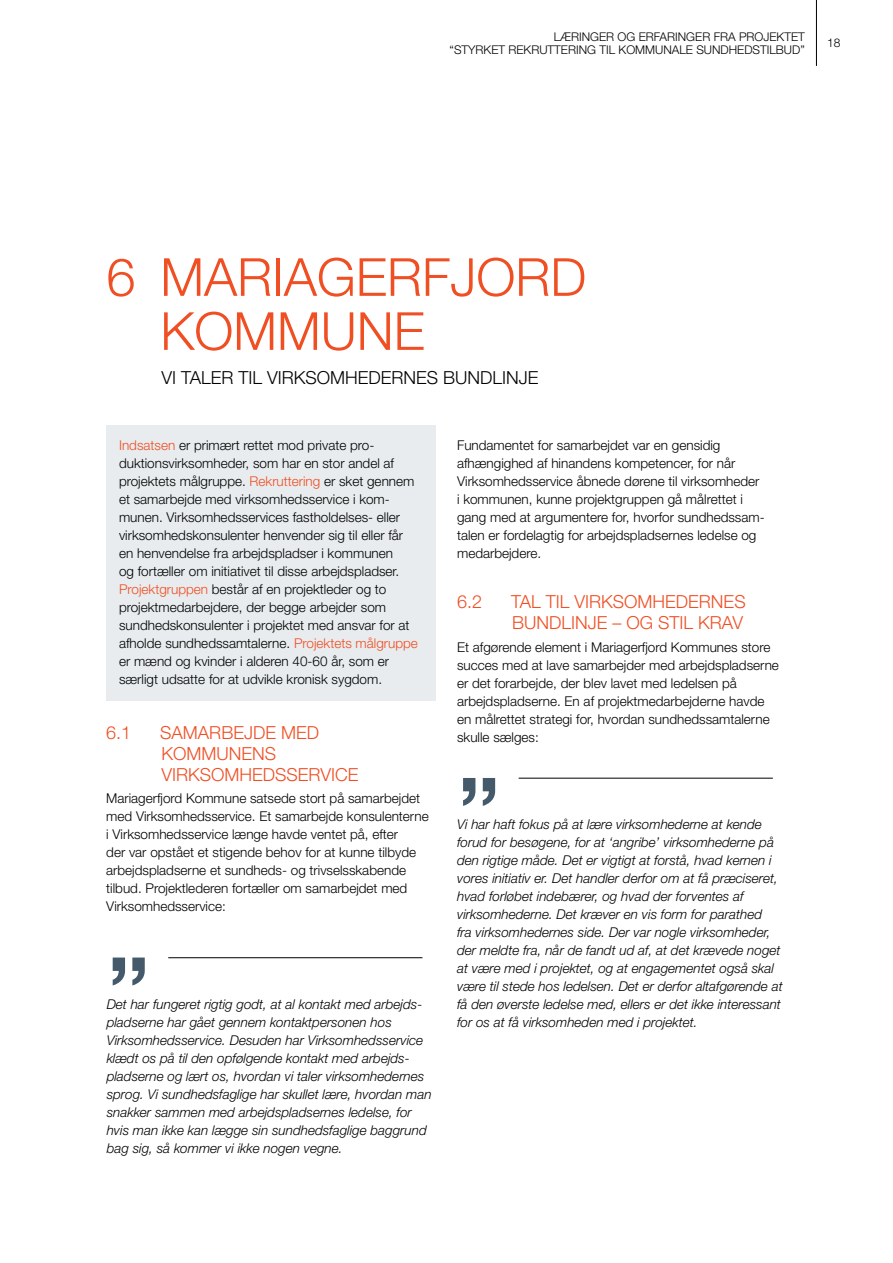
<style>
.page{position:relative;width:893px;height:1263px;background:#fff}
.page>*{position:absolute;margin:0;border:0;box-sizing:border-box;transform-origin:0 0}
.t1{font:500 99px "Helvetica Neue LT Std";color:#445a6a}
.t2{font:300 52.5px/54px "Helvetica Neue LT Std";color:#f04e23}
.t3{font:300 18px/21px "Helvetica Neue LT Std";color:#f04e23}
.t4{font:300 18px "Helvetica Neue LT Std";color:#000}
.t5{font:300 13.5px/18px "Helvetica Neue LT Std";color:#000}
.t6{font:italic 300 13.5px/18px "Helvetica Neue LT Std";color:#000}
.t7{font:300 12px/13.5px "Helvetica Neue LT Std";color:#000;text-align:right}
.s1{color:#f04e23}
</style>
<div class="page">
<hr style="left:816px;top:0;width:1px;height:66px;background:#000">
<div style="left:106px;top:425px;width:330px;height:275px;background:#e8ecee"></div>
<hr style="left:519px;top:778px;width:254px;height:1px;background:#000">
<hr style="left:168px;top:957px;width:254px;height:1px;background:#000">
<p class="t7" style="left:450px;top:29px;width:357px">LÆRINGER OG ERFARINGER FRA PROJEKTET<br>“STYRKET REKRUTTERING TIL KOMMUNALE SUNDHEDSTILBUD”</p>
<p class="t7" style="left:827px;top:35px;width:15px">18</p>
<h2 class="t2" style="left:160px;top:249px;width:427px;text-indent:-54px">6 MARIAGERFJORD<br>KOMMUNE</h2>
<h3 class="t4" style="left:161px;top:366px;width:379px">VI TALER TIL VIRKSOMHEDERNES BUNDLINJE</h3>
<p class="t5" style="left:119px;top:435px;width:300px"><span class="s1">Indsatsen</span> er primært rettet mod private pro&shy;duktionsvirksomheder, som har en stor andel af projektets målgruppe. <span class="s1">Rekruttering</span> er sket gennem et samarbejde med virksomhedsservice i kom&shy;munen. Virksomhedsservices fastholdelses- eller virksomhedskonsulenter henvender sig til eller får en henvendelse fra arbejdspladser i kommunen<br>og fortæller om initiativet til disse arbejdspladser.<br><span class="s1">Projektgruppen</span> består af en projektleder og to projektmedarbejdere, der begge arbejder som sundhedskonsulenter i projektet med ansvar for at afholde sundhedssamtalerne. <span class="s1">Projektets målgruppe </span>er mænd og kvinder i alderen 40-60 år, som er særligt udsatte for at udvikle kronisk sygdom.</p>
<h3 class="t3" style="left:106px;top:721px;width:27px">6.1</h3>
<h3 class="t3" style="left:160px;top:721px;width:200px">SAMARBEJDE MED<br>KOMMUNENS<br>VIRKSOMHEDSSERVICE</h3>
<p class="t5" style="left:106px;top:789px;width:324px">Mariagerfjord Kommune satsede stort på samarbejdet med Virksomhedsservice. Et samarbejde konsulenterne i Virksomhedsservice længe havde ventet på, efter<br>der var opstået et stigende behov for at kunne tilbyde arbejdspladserne et sundheds- og trivselsskabende tilbud. Projektlederen fortæller om samarbejdet med Virksomhedsservice:</p>
<h1 class="t1" style="left:107px;top:934px;width:45px">”</h1>
<p class="t6" style="left:107px;top:995px;width:327px">Det har fungeret rigtig godt, at al kontakt med arbejds&shy;pladserne har gået gennem kontaktpersonen hos Virksomhedsservice. Desuden har Virksomhedsservice klædt os på til den opfølgende kontakt med arbejds&shy;pladserne og lært os, hvordan vi taler virksomhedernes sprog. Vi sundhedsfaglige har skullet lære, hvordan man snakker sammen med arbejdspladsernes ledelse, for hvis man ikke kan lægge sin sundhedsfaglige baggrund bag sig, så kommer vi ikke nogen vegne.</p>
<p class="t5" style="left:457px;top:435px;width:309px">Fundamentet for samarbejdet var en gensidig afhængighed af hinandens kompetencer, for når Virksomhedsservice åbnede dørene til virksomheder i kommunen, kunne projektgruppen gå målrettet i gang med at argumentere for, hvorfor sundhedssam&shy;talen er fordelagtig for arbejdspladsernes ledelse og medarbejdere.</p>
<h3 class="t3" style="left:457px;top:591px;width:27px">6.2</h3>
<h3 class="t3" style="left:511px;top:591px;width:236px">TAL TIL VIRKSOMHEDERNES<br>BUNDLINJE – OG STIL KRAV</h3>
<p class="t5" style="left:457px;top:637px;width:323px">Et afgørende element i Mariagerfjord Kommunes store succes med at lave samarbejder med arbejdspladserne er det forarbejde, der blev lavet med ledelsen på arbejdspladserne. En af projektmedarbejderne havde en målrettet strategi for, hvordan sundhedssamtalerne skulle sælges:</p>
<h1 class="t1" style="left:457px;top:754px;width:45px">”</h1>
<p class="t6" style="left:457px;top:815px;width:327px">Vi har haft fokus på at lære virksomhederne at kende forud for besøgene, for at ‘angribe’ virksomhederne på den rigtige måde. Det er vigtigt at forstå, hvad kernen i vores initiativ er. Det handler derfor om at få præciseret, hvad forløbet indebærer, og hvad der forventes af virksomhederne. Det kræver en vis form for parathed<br>fra virksomhedernes side. Der var nogle virksomheder, der meldte fra, når de fandt ud af, at det krævede noget at være med i projektet, og at engagementet også skal være til stede hos ledelsen. Det er derfor altafgørende at få den øverste ledelse med, ellers er det ikke interessant for os at få virksomheden med i projektet.</p>
</div>
